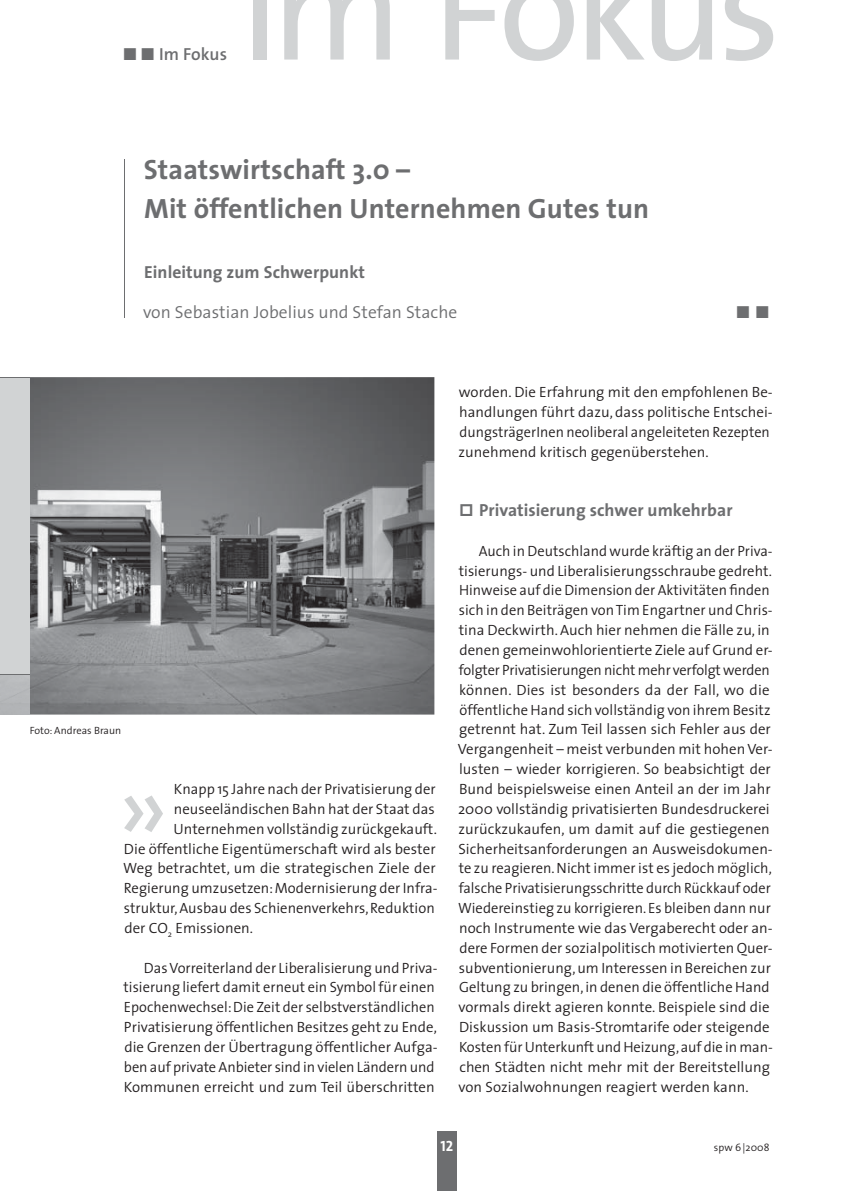
<style>
.page{position:relative;width:844px;height:1191px;background:#fff}
.page>*{position:absolute;margin:0;border:0;box-sizing:border-box;transform-origin:0 0}
.t1{font:101.5px "The Sans";color:#d1d3d4}
.t2{font:700 28px/39.7px "The Sans";letter-spacing:.005em;color:#6d6e70}
.t3{font:700 17.5px "The Sans";letter-spacing:.005em;color:#6d6e70}
.t4{font:300 17.5px "The Sans";letter-spacing:.005em;color:#6d6e70}
.t5{font:600 17.5px "The Sans";letter-spacing:.005em;color:#6d6e70}
.t6{font:17.5px "The Sans Bold Expert";color:#6d6e70}
.t7{font:300 14.88px/19.8px "The Sans";letter-spacing:.005em;color:#231f20}
.t8{font:14.88px "The Sans Bold Caps";color:#fff}
.t9{font:300 10.5px "The Sans";letter-spacing:.005em;color:#231f20}
.s1{font-family:"The Sans Bold Expert";font-weight:400}
</style>
<div class="page">
<img style="left:30px;top:377px;width:404px;height:337px">
<div style="left:437px;top:1131px;width:19px;height:60px;background:#6d6e70"></div>
<div style="left:0;top:377px;width:30px;height:298px;background:#d1d3d4"></div>
<hr style="left:0;top:377px;width:30px;height:1px;background:#6d6e70">
<hr style="left:0;top:674px;width:30px;height:1px;background:#6d6e70">
<div style="left:252px;top:0;width:14px;height:60px;background:#d1d3d4"></div>
<svg style="left:284px;top:0;width:106px;height:60px"></svg>
<svg style="left:445px;top:0;width:49px;height:60px"></svg>
<svg style="left:504px;top:0;width:69px;height:61px"></svg>
<svg style="left:586px;top:0;width:58px;height:60px"></svg>
<svg style="left:651px;top:0;width:60px;height:61px"></svg>
<svg style="left:725px;top:0;width:48px;height:61px"></svg>
<hr style="left:124px;top:159px;width:1px;height:158px;background:#6d6e70">
<p class="t5" style="left:122px;top:47px;width:106px"><span class="s1">ó ó</span> Im Fokus</p>
<h2 class="t2" style="left:144px;top:152px;width:506px">Staatswirtschaft 3.0 –<br>Mit öffentlichen Unternehmen Gutes tun</h2>
<p class="t3" style="left:144px;top:265px;width:222px">Einleitung zum Schwerpunkt</p>
<p class="t4" style="left:143px;top:305px;width:315px">von Sebastian Jobelius und Stefan Stache</p>
<p class="t6" style="left:735px;top:301px;width:36px">ó ó</p>
<p class="t9" style="left:30px;top:727px;width:93px">Foto: Andreas Braun</p>
<p class="t7" style="left:174px;top:780px;width:263px">Knapp 15 Jahre nach der Privatisierung der</p>
<p class="t7" style="left:174px;top:800px;width:262px">neuseeländischen Bahn hat der Staat das</p>
<p class="t7" style="left:173px;top:820px;width:265px">Unternehmen vollständig zurückgekauft.</p>
<p class="t7" style="left:124px;top:840px;width:313px">Die öffentliche Eigentümerschaft wird als bester</p>
<p class="t7" style="left:123px;top:860px;width:314px">Weg betrachtet, um die strategischen Ziele der</p>
<p class="t7" style="left:124px;top:880px;width:315px">Re gierung umzusetzen: Modernisierung der Infra-</p>
<p class="t7" style="left:124px;top:899px;width:312px">struktur, Ausbau des Schienenverkehrs, Reduktion</p>
<p class="t7" style="left:124px;top:919px;width:130px">der CO<sub>2</sub> Emissionen.</p>
<p class="t7" style="left:123px;top:959px;width:315px;text-indent:20px">Das Vorreiterland der Liberalisierung und Priva&shy;tisierung liefert damit erneut ein Symbol für einen Epochenwechsel: Die Zeit der selbstverständlichen Privatisierung öffentlichen Besitzes geht zu Ende, die Grenzen der Übertragung öffentlicher Aufga&shy;ben auf private Anbieter sind in vielen Ländern und Kommunen erreicht und zum Teil überschritten</p>
<h1 class="t1" style="left:117px;top:766px;width:53px">»</h1>
<p class="t7" style="left:458px;top:383px;width:316px">worden. Die Erfahrung mit den empfohlenen Be&shy;handlungen führt dazu, dass politische Entschei&shy;dungsträgerInen neoliberal angeleiteten Rezepten zunehmend kritisch gegenüberstehen.</p>
<p class="t3" style="left:459px;top:503px;width:275px"><span class="s1">ò</span> Privatisierung schwer umkehrbar</p>
<p class="t7" style="left:458px;top:542px;width:316px;text-indent:21px">Auch in Deutschland wurde kräftig an der Priva&shy;tisierungs- und Liberalisierungsschraube gedreht.<br>Hinweise auf die Dimension der Aktivitäten finden sich in den Beiträgen von Tim Engartner und Chris&shy;tina Deckwirth. Auch hier nehmen die Fälle zu, in denen gemeinwohlorientierte Ziele auf Grund er&shy;folgter Privatisierungen nicht mehr verfolgt werden können. Dies ist besonders da der Fall, wo die öffentliche Hand sich vollständig von ihrem Besitz getrennt hat. Zum Teil lassen sich Fehler aus der Vergangenheit – meist verbunden mit hohen Ver&shy;lusten – wieder korrigieren. So beabsichtigt der Bund beispielsweise einen Anteil an der im Jahr 2000 vollständig privatisierten Bundesdruckerei zurückzukaufen, um damit auf die gestiegenen Sicherheitsanforderungen an Ausweisdokumen&shy;te zu reagieren. Nicht immer ist es jedoch möglich, falsche Privatisierungsschritte durch Rückkauf oder Wiedereinstieg zu korrigieren. Es bleiben dann nur noch Instrumente wie das Vergaberecht oder an&shy;dere Formen der sozialpolitisch motivierten Quer&shy;sub ventionierung, um Interessen in Bereichen zur Geltung zu bringen, in denen die öffentliche Hand vormals direkt agieren konnte. Beispiele sind die Diskussion um Basis-Stromtarife oder steigende Kosten für Unterkunft und Heizung, auf die in man&shy;chen Städten nicht mehr mit der Bereitstellung von Sozialwohnungen reagiert werden kann.</p>
<p class="t8" style="left:440px;top:1137px;width:14px">12</p>
<p class="t9" style="left:713px;top:1144px;width:57px">spw 6 |2008</p>
</div>
